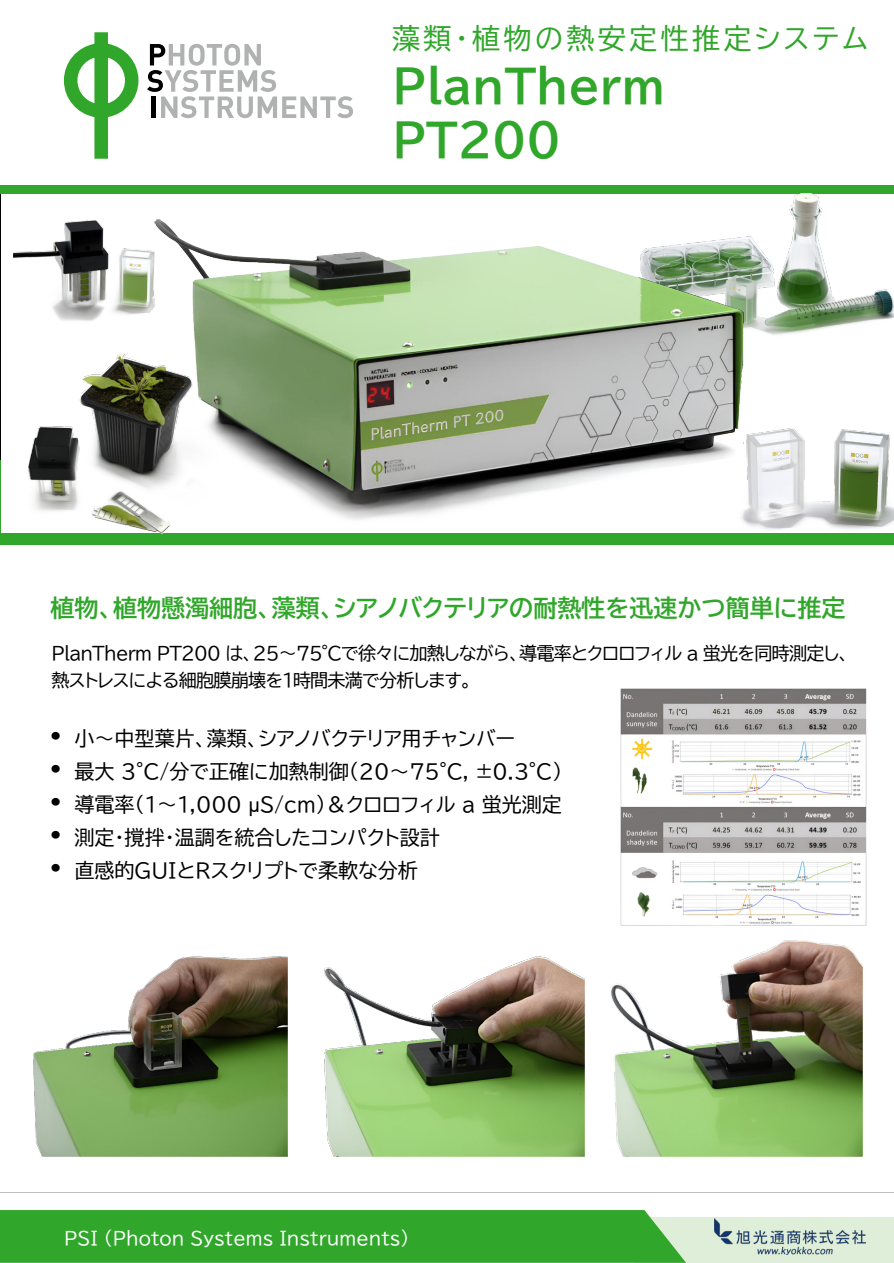
<style>
.page{position:relative;width:894px;height:1263px;background:#fff}
.page>*{position:absolute;margin:0;border:0;box-sizing:border-box;transform-origin:0 0}
.t1{font:45px/54px "BIZ UDP Gothic Bold";color:#30a72a}
.t2{font:45px "BIZ UDP Gothic";color:#000}
.t3{font:28.05px "BIZ UDP Gothic";letter-spacing:.12em;color:#30a72a}
.t4{font:24px "BIZ UDP Gothic Bold";color:#30a72a}
.t5{font:19.95px "BIZ UDP Gothic";color:#000}
.t6{font:18px/27px "BIZ UDP Gothic";letter-spacing:-.04em;color:#000}
.t7{font:18px "BIZ UDP Gothic";color:#fff}
.s1{font-family:"Arial"}
</style>
<div class="page">
<div style="left:0;top:186px;width:893px;height:84px;background:#30a72a"></div>
<div style="left:634px;top:1217px;width:259px;height:46px;background:#dfeed8"></div>
<div style="left:0;top:1210px;width:686px;height:53px;background:#30a72a"></div>
<svg style="left:147px;top:44px;width:206px;height:74px"></svg>
<svg style="left:64px;top:32px;width:74px;height:127px"></svg>
<img style="left:714px;top:1219px;width:151px;height:35px">
<div style="left:0;top:461px;width:893px;height:84px;background:#30a72a"></div>
<div style="left:2px;top:194px;width:742px;height:339px;background:#fff"></div>
<img style="left:640px;top:194px;width:253px;height:144px">
<img style="left:13px;top:220px;width:141px;height:105px">
<img style="left:735px;top:428px;width:158px;height:105px">
<img style="left:24px;top:352px;width:197px;height:182px">
<img style="left:154px;top:220px;width:589px;height:303px">
<img style="left:33px;top:956px;width:254px;height:200px">
<img style="left:324px;top:956px;width:260px;height:200px">
<img style="left:610px;top:940px;width:252px;height:216px">
<img style="left:620px;top:689px;width:246px;height:237px">
<h2 class="t3" style="left:392px;top:24px;width:477px">藻類・植物の熱安定性推定システム</h2>
<h1 class="t1" style="left:392px;top:59px;width:275px">PlanTherm<br>PT200</h1>
<p class="t4" style="left:50px;top:596px;width:796px">植物、植物懸濁細胞、藻類、シアノバクテリアの耐熱性を迅速かつ簡単に推定</p>
<p class="t6" style="left:51px;top:640px;width:799px">PlanTherm PT200 は、25～75°Cで徐々に加熱しながら、導電率とクロロフィル a 蛍光を同時測定し、熱ストレスによる細胞膜崩壊を1時間未満で分析します。</p>
<h1 class="t2" style="left:44px;top:714px;width:24px">・</h1>
<p class="t5" style="left:74px;top:728px;width:442px">小～中型葉片、藻類、シアノバクテリア用チャンバー</p>
<h1 class="t2" style="left:44px;top:747px;width:24px">・</h1>
<p class="t5" style="left:74px;top:761px;width:489px">最大 3°C/分で正確に加熱制御（20～75°C, ±0.3°C）</p>
<h1 class="t2" style="left:44px;top:780px;width:24px">・</h1>
<p class="t5" style="left:74px;top:794px;width:489px">導電率（1～1,000 <span class="s1">µ</span>S/cm）＆クロロフィル a 蛍光測定</p>
<h1 class="t2" style="left:44px;top:813px;width:24px">・</h1>
<p class="t5" style="left:74px;top:827px;width:366px">測定・撹拌・温調を統合したコンパクト設計</p>
<h1 class="t2" style="left:44px;top:846px;width:24px">・</h1>
<p class="t5" style="left:74px;top:860px;width:345px">直感的GUIとRスクリプトで柔軟な分析</p>
<p class="t7" style="left:64px;top:1229px;width:346px">PSI (Photon Systems Instruments)</p>
</div>
